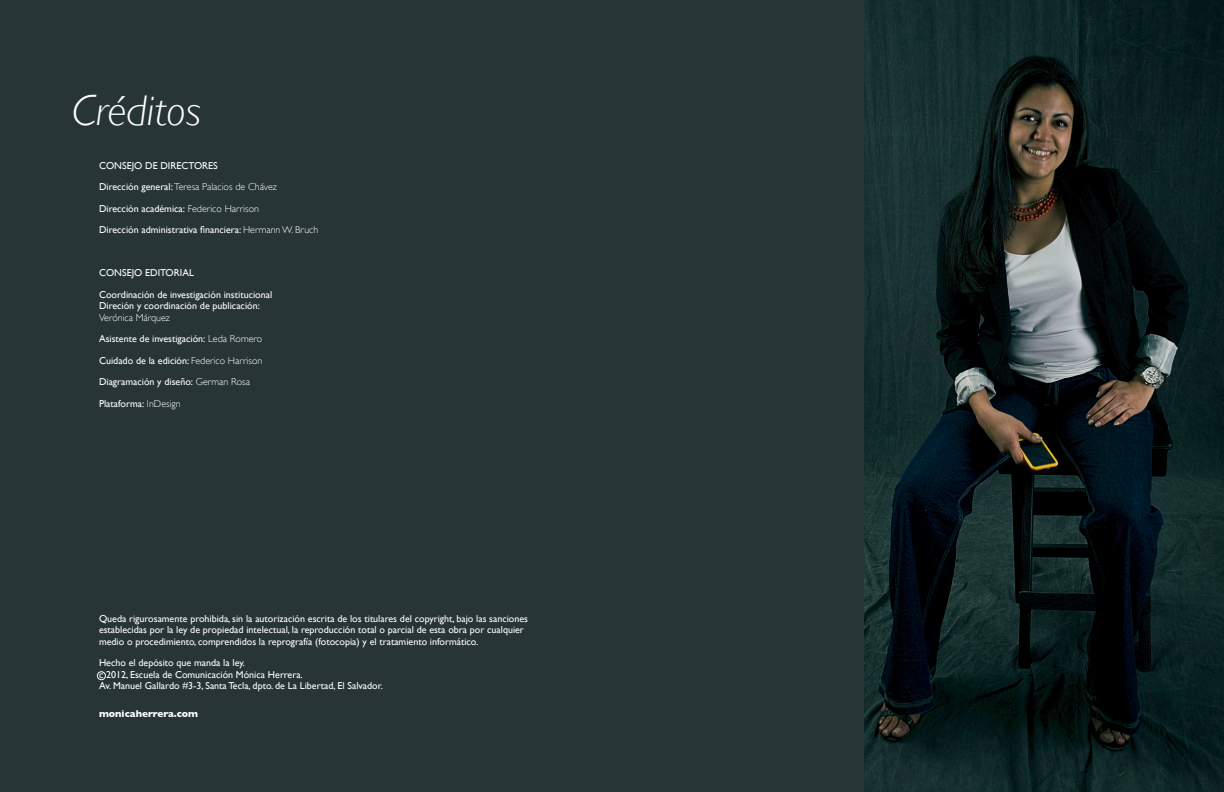
<style>
.page{position:relative;width:1224px;height:792px;background:#fff}
.page>*{position:absolute;margin:0;border:0;box-sizing:border-box;transform-origin:0 0}
.titulos_internos{font:italic 300 43px "Gill Sans";color:#fff}
.t1{font:10px/11.5px "Gill Sans";color:#fff}
.t2{font:300 10px "Gill Sans";color:#fff}
.t3{font:700 10px "Gill Sans";color:#fff}
.s1{font-weight:400}
.s2{font-weight:300}
</style>
<div class="page">
<div style="left:0;top:0;width:946px;height:792px;background:#273536"></div>
<img style="left:864px;top:0;width:360px;height:792px">
<div style="left:97px;top:671px;width:9px;height:9px;border:1px solid #fff;border-radius:50%"></div>
<p class="titulos_internos" style="left:72px;top:86px;width:130px">Créditos</p>
<p class="t1" style="left:99px;top:160px;width:120px">CONSEJO DE DIRECTORES</p>
<p class="t2" style="left:99px;top:181px;width:179px"><span class="s1">Dirección general:</span> Teresa Palacios de Chávez</p>
<p class="t1" style="left:99px;top:203px;width:162px">Dirección académica: <span class="s2">Federico Harrison</span></p>
<p class="t1" style="left:99px;top:224px;width:221px">Dirección administrativa financiera: <span class="s2">Hermann W. Bruch</span></p>
<p class="t1" style="left:99px;top:267px;width:96px">CONSEJO EDITORIAL</p>
<p class="t1" style="left:99px;top:289px;width:175px">Coordinación de investigación institucional<br>Direción y coordinación de publicación:<br><span class="s2">Verónica Márquez</span></p>
<p class="t1" style="left:99px;top:333px;width:165px">Asistente de investigación: <span class="s2">Leda Romero</span></p>
<p class="t1" style="left:99px;top:355px;width:165px">Cuidado de la edición: <span class="s2">Federico Harrison</span></p>
<p class="t1" style="left:99px;top:376px;width:153px">Diagramación y diseño: <span class="s2">German Rosa</span></p>
<p class="t1" style="left:99px;top:398px;width:83px">Plataforma: <span class="s2">InDesign</span></p>
<p class="t1" style="left:99px;top:613px;width:431px">Queda rigurosamente prohibida, sin la autorización escrita de los titulares del copyright, bajo las sanciones establecidas por la ley de propiedad intelectual, la reproducción total o parcial de esta obra por cualquier medio o procedimiento, comprendidos la reprografía (fotocopia) y el tratamiento informático.</p>
<p class="t1" style="left:99px;top:657px;width:285px">Hecho el depósito que manda la ley.<br>c 2012, Escuela de Comunicación Mónica Herrera.<br>Av. Manuel Gallardo #3-3, Santa Tecla, dpto. de La Libertad, El Salvador.</p>
<p class="t3" style="left:99px;top:708px;width:101px">monicaherrera.com</p>
</div>
